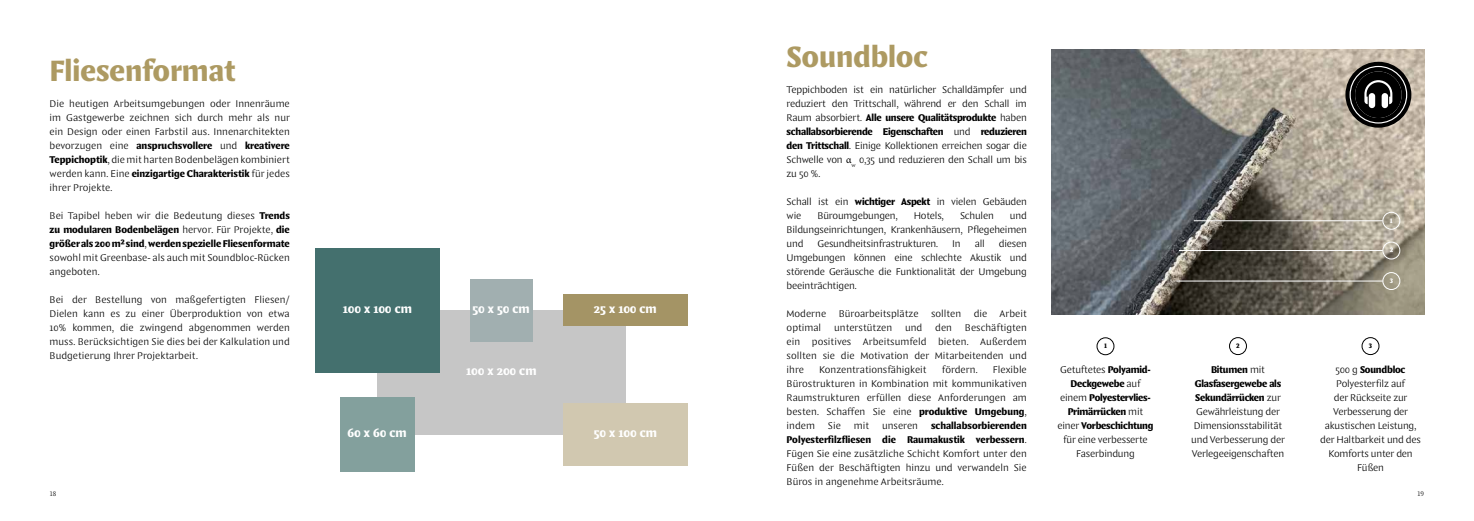
<style>
.page{position:relative;width:1474px;height:521px;background:#fff}
.page>*{position:absolute;margin:0;border:0;box-sizing:border-box;transform-origin:0 0}
.t1{font:900 31.5px "Comma Base";color:#ad9a62}
.t2{font:900 13.12px "Comma Base";color:#fff}
.t3{font:300 10.5px/14px "Comma Base";letter-spacing:-.02em;color:#000;text-align:justify}
.t4{font:900 10.5px/14px "Comma Base";letter-spacing:-.02em;color:#000;text-align:center}
.t5{font:300 10.5px "Comma Base";color:#000}
.t6{font:300 7px "Comma Base";color:#000}
.t7{font:900 6.91px "Comma Base";color:#000}
.t8{font:900 6.91px "Comma Base";color:#fff}
.s1{font-weight:900}
.s2{font-family:"Minion Pro";font-weight:400}
.s3{font-weight:300}
</style>
<div class="page">
<img style="left:1051px;top:50px;width:373px;height:265px">
<div style="left:1096px;top:337px;width:18px;height:18px;border:1px solid #000;border-radius:50%"></div>
<div style="left:1229px;top:337px;width:17px;height:18px;border:1px solid #000;border-radius:50%"></div>
<div style="left:1361px;top:337px;width:18px;height:18px;border:1px solid #000;border-radius:50%"></div>
<svg style="left:1345px;top:62px;width:66px;height:66px;background:#1e1e1d"></svg>
<div style="left:1349px;top:66px;width:58px;height:58px;border:1px solid #fff;border-radius:50%"></div>
<div style="left:1354px;top:71px;width:47px;height:47px;background:#000;border-radius:50%"></div>
<svg style="left:1364px;top:80px;width:28px;height:28px"></svg>
<hr style="left:1193px;top:220px;width:189px;height:1px;background:#fff">
<div style="left:1382px;top:212px;width:18px;height:18px;border:1px solid #fff;border-radius:50%"></div>
<hr style="left:1178px;top:250px;width:204px;height:1px;background:#fff">
<div style="left:1382px;top:242px;width:18px;height:17px;border:1px solid #fff;border-radius:50%"></div>
<hr style="left:1176px;top:281px;width:206px;height:1px;background:#fff">
<div style="left:1382px;top:272px;width:18px;height:18px;border:1px solid #fff;border-radius:50%"></div>
<div style="left:377px;top:310px;width:248px;height:124px;background:#c6c6c6"></div>
<div style="left:563px;top:294px;width:124px;height:31px;background:#a49465"></div>
<div style="left:315px;top:248px;width:124px;height:124px;background:#44706e"></div>
<div style="left:470px;top:279px;width:62px;height:62px;background:#a1afb0"></div>
<div style="left:563px;top:403px;width:124px;height:62px;background:#d1c8b0"></div>
<div style="left:340px;top:397px;width:74px;height:74px;background:#83a09d"></div>
<h1 class="t1" style="left:50px;top:53px;width:187px">Fliesenformat</h1>
<p class="t3" style="left:50px;top:97px;width:242px">Die heutigen Arbeitsumgebungen oder Innenräume im Gastgewerbe zeichnen sich durch mehr als nur ein Design oder einen Farbstil aus. Innenarchitekten bevorzugen eine <span class="s1">anspruchsvollere</span> und <span class="s1">kreativere Teppichoptik</span>, die mit harten Bodenbelägen kombiniert werden kann. Eine <span class="s1">einzigartige Charakteristik</span> für jedes ihrer Projekte.</p>
<p class="t3" style="left:50px;top:209px;width:242px">Bei Tapibel heben wir die Bedeutung dieses <span class="s1">Trends zu modularen Bodenbelägen</span> hervor. Für Projekte, <span class="s1">die größer als 200 m² sind</span>, <span class="s1">werden spezielle Fliesenformate </span>sowohl mit Greenbase- als auch mit Soundbloc-Rücken angeboten.</p>
<p class="t3" style="left:50px;top:293px;width:242px">Bei der Bestellung von maßgefertigten Fliesen/ Dielen kann es zu einer Überproduktion von etwa 10% kommen, die zwingend abgenommen werden muss. Berücksichtigen Sie dies bei der Kalkulation und Budgetierung Ihrer Projektarbeit.</p>
<p class="t2" style="left:343px;top:301px;width:71px">100 x 100 cm</p>
<p class="t2" style="left:472px;top:301px;width:59px">50 x 50 cm</p>
<p class="t2" style="left:594px;top:301px;width:64px">25 x 100 cm</p>
<p class="t2" style="left:466px;top:363px;width:72px">100 x 200 cm</p>
<p class="t2" style="left:347px;top:425px;width:61px">60 x 60 cm</p>
<p class="t2" style="left:594px;top:425px;width:65px">50 x 100 cm</p>
<h1 class="t1" style="left:786px;top:39px;width:143px">Soundbloc</h1>
<p class="t3" style="left:786px;top:83px;width:242px">Teppichboden ist ein natürlicher Schalldämpfer und reduziert den Trittschall, während er den Schall im Raum absorbiert. <span class="s1">Alle unsere Qualitätsprodukte</span> haben <span class="s1">schallabsorbierende Eigenschaften</span> und <span class="s1">reduzieren den Trittschall</span>. Einige Kollektionen erreichen sogar die Schwelle von <span class="s2">α</span><sub>w</sub> 0,35 und reduzieren den Schall um bis zu 50 %.</p>
<p class="t3" style="left:786px;top:195px;width:242px">Schall ist ein <span class="s1">wichtiger Aspekt</span> in vielen Gebäuden wie</p>
<p class="t3" style="left:786px;top:209px;width:242px;text-indent:223px">und Bildungseinrichtungen, Krankenhäusern, Pflegeheimen und</p>
<p class="t3" style="left:817px;top:209px;width:82px">Büroumgebungen,</p>
<p class="t3" style="left:913px;top:209px;width:32px">Hotels,</p>
<p class="t3" style="left:960px;top:209px;width:35px">Schulen</p>
<p class="t3" style="left:817px;top:237px;width:122px">Gesundheitsinfrastrukturen.</p>
<p class="t3" style="left:952px;top:237px;width:10px">In</p>
<p class="t3" style="left:974px;top:237px;width:12px">all</p>
<p class="t3" style="left:786px;top:237px;width:242px;text-indent:212px">diesen Umgebungen können eine schlechte Akustik und störende Geräusche die Funktionalität der Umgebung beeinträchtigen.</p>
<p class="t3" style="left:786px;top:307px;width:242px">Moderne Büroarbeitsplätze sollten die Arbeit optimal unterstützen und den Beschäftigten ein positives Arbeitsumfeld bieten. Außerdem sollten sie die Motivation der Mitarbeitenden und ihre</p>
<p class="t5" style="left:819px;top:364px;width:109px">Konzentrationsfähigkeit</p>
<p class="t5" style="left:941px;top:364px;width:38px">fördern.</p>
<p class="t3" style="left:786px;top:363px;width:242px;text-indent:206px">Flexible Bürostrukturen in Kombination mit kommunikativen Raumstrukturen erfüllen diese Anforderungen am besten. Schaffen Sie eine <span class="s1">produktive Umgebung</span>, indem Sie mit unseren <span class="s1">schallabsorbierenden Polyesterfilzfliesen die Raumakustik verbessern</span>.<br>Fügen Sie eine zusätzliche Schicht Komfort unter den Füßen der Beschäftigten hinzu und verwandeln Sie Büros in angenehme Arbeitsräume.</p>
<p class="t8" style="left:1389px;top:216px;width:4px">1</p>
<p class="t8" style="left:1389px;top:246px;width:5px">2</p>
<p class="t8" style="left:1389px;top:277px;width:5px">3</p>
<p class="t7" style="left:1104px;top:342px;width:4px">1</p>
<p class="t7" style="left:1236px;top:342px;width:5px">2</p>
<p class="t7" style="left:1368px;top:342px;width:5px">3</p>
<p class="t4" style="left:1057px;top:363px;width:98px"><span class="s3">Getuftetes</span> Polyamid-<br>Deckgewebe <span class="s3">auf einem</span> Polyestervlies-<br>Primärrücken <span class="s3">mit einer</span> Vorbeschichtung <span class="s3">für eine verbesserte<br>Faserbindung</span></p>
<p class="t3" style="left:1191px;top:363px;width:95px;text-align:center"><span class="s1">Bitumen</span> mit<br><span class="s1">Glasfasergewebe als<br>Sekundärrücken</span> zur<br>Gewährleistung der<br>Dimensionsstabilität und Verbesserung der<br>Verlegeeigenschaften</p>
<p class="t3" style="left:1320px;top:363px;width:102px;text-align:center">500 g <span class="s1">Soundbloc<br></span>Polyesterfilz auf<br>der Rückseite zur<br>Verbesserung der akustischen Leistung, der Haltbarkeit und des<br>Komforts unter den<br>Füßen</p>
<p class="t6" style="left:50px;top:490px;width:8px">18</p>
<p class="t6" style="left:1417px;top:490px;width:8px">19</p>
</div>
